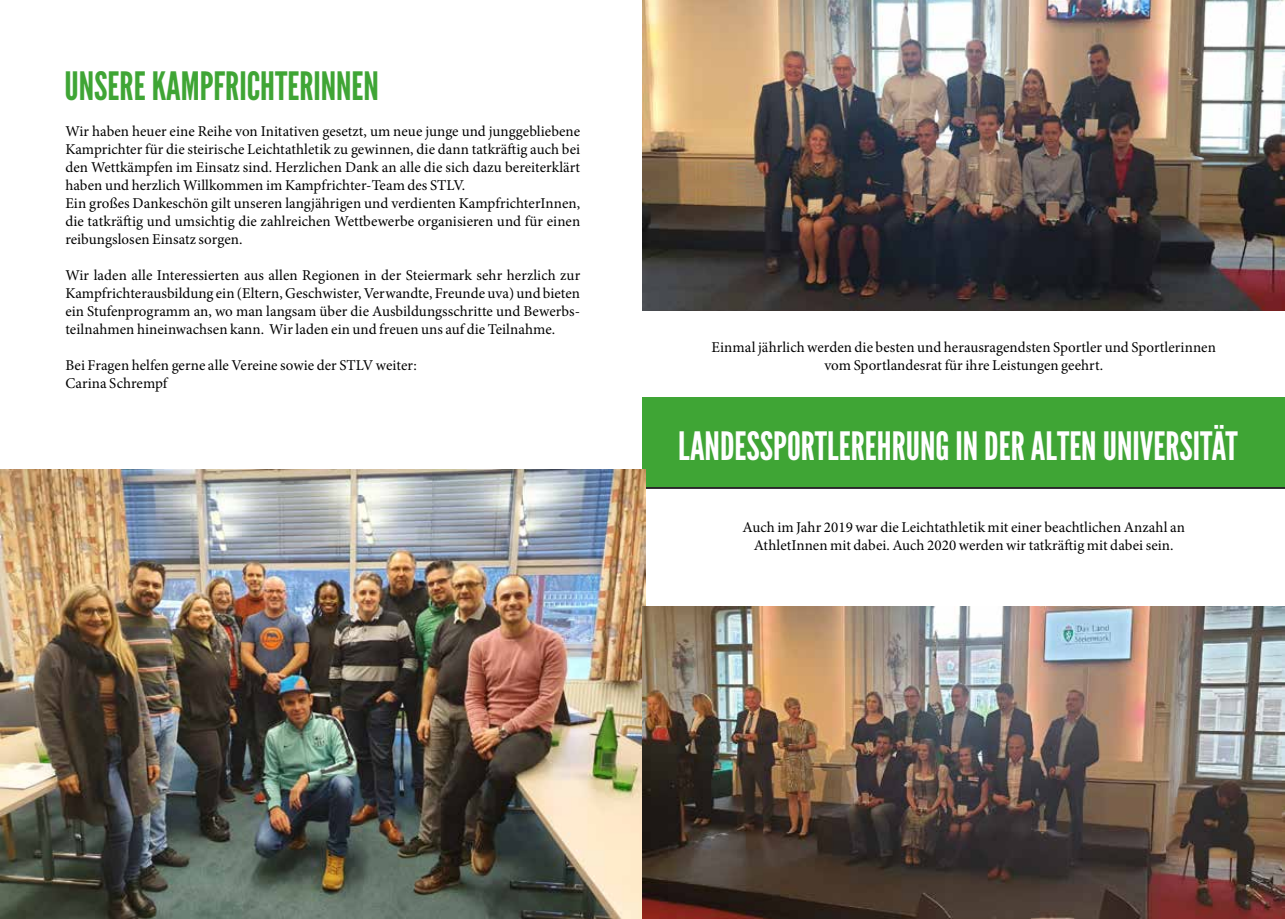
<style>
.page{position:relative;width:1285px;height:919px;background:#fff}
.page>*{position:absolute;margin:0;border:0;box-sizing:border-box;transform-origin:0 0}
.t1{font:39px "League Gothic";color:#fff}
.t2{font:39px "League Gothic";color:#3fa535}
.t3{font:15px/18px "Minion Pro";letter-spacing:.005em;color:#000}
</style>
<div class="page">
<div style="left:643px;top:398px;width:641px;height:90px;background:#3fa535"></div>
<div style="left:642px;top:397px;width:642px;height:89px;background:#3fa535"></div>
<img style="left:0;top:469px;width:645px;height:449px">
<img style="left:642px;top:0;width:642px;height:310px">
<img style="left:642px;top:606px;width:642px;height:312px">
<h1 class="t2" style="left:64px;top:63px;width:316px">UNSERE KAMPFRICHTERINNEN</h1>
<p class="t3" style="left:65px;top:122px;width:516px">Wir haben heuer eine Reihe von Initativen gesetzt, um neue junge und junggebliebene Kamprichter für die steirische Leichtathletik zu gewinnen, die dann tatkräftig auch bei den Wettkämpfen im Einsatz sind. Herzlichen Dank an alle die sich dazu bereiterklärt haben und herzlich Willkommen im Kampfrichter-Team des STLV.<br>Ein großes Dankeschön gilt unseren langjährigen und verdienten KampfrichterInnen, die tatkräftig und umsichtig die zahlreichen Wettbewerbe organisieren und für einen reibungslosen Einsatz sorgen.</p>
<p class="t3" style="left:65px;top:266px;width:516px;text-align:justify">Wir laden alle Interessierten aus allen Regionen in der Steiermark sehr herzlich zur Kampfrichterausbildung ein (Eltern, Geschwister, Verwandte, Freunde uva) und bieten ein Stufenprogramm an, wo man langsam über die Ausbildungsschritte und Bewerbs&shy;teilnahmen hineinwachsen kann. Wir laden ein und freuen uns auf die Teilnahme.</p>
<p class="t3" style="left:65px;top:356px;width:353px">Bei Fragen helfen gerne alle Vereine sowie der STLV weiter:<br>Carina Schrempf</p>
<p class="t3" style="left:711px;top:338px;width:505px;text-align:center">Einmal jährlich werden die besten und herausragendsten Sportler und Sportlerinnen vom Sportlandesrat für ihre Leistungen geehrt.</p>
<h1 class="t1" style="left:678px;top:423px;width:561px">LANDESSPORTLEREHRUNG IN DER ALTEN UNIVERSITÄT</h1>
<p class="t3" style="left:742px;top:518px;width:443px;text-align:center">Auch im Jahr 2019 war die Leichtathletik mit einer beachtlichen Anzahl an<br>AthletInnen mit dabei. Auch 2020 werden wir tatkräftig mit dabei sein.</p>
</div>
